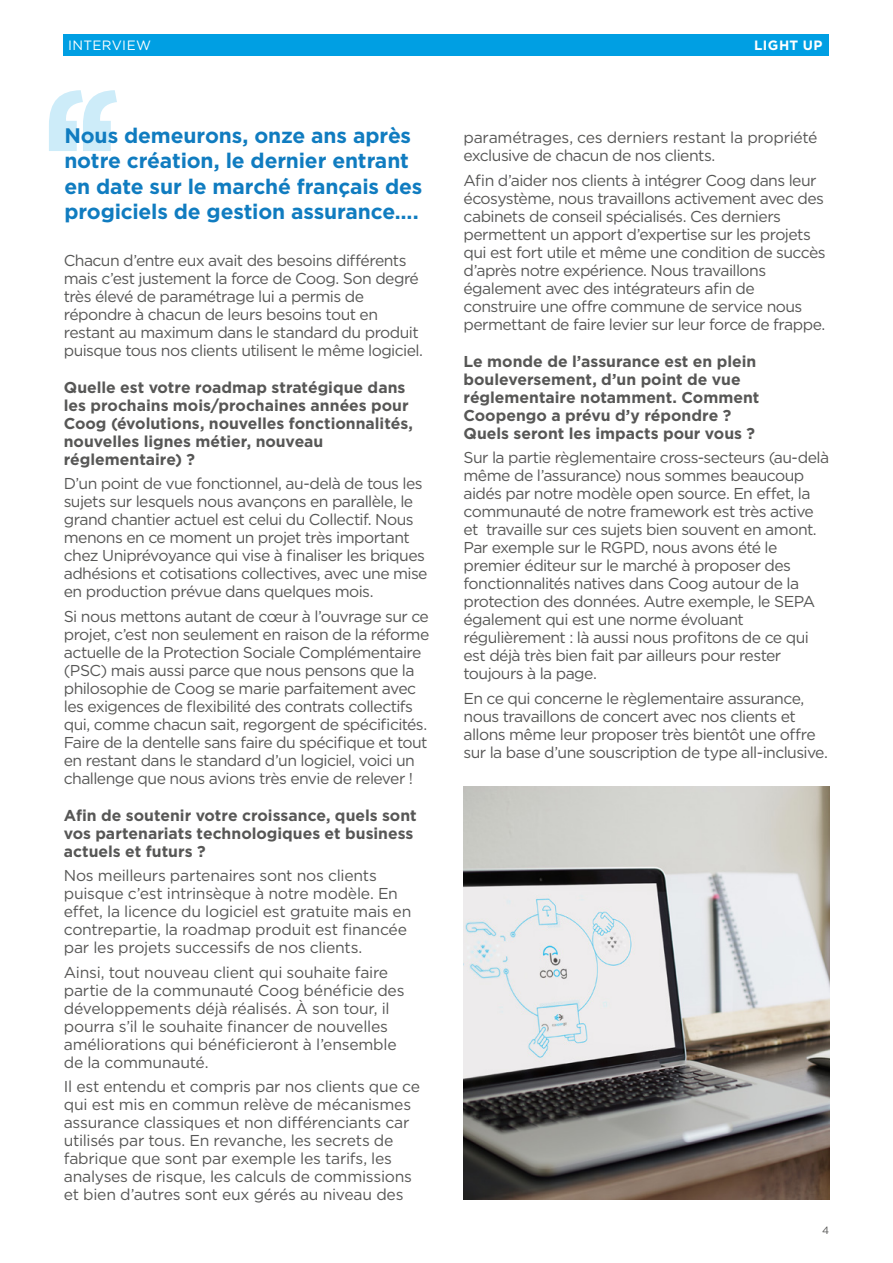
<style>
.page{position:relative;width:893px;height:1263px;background:#fff}
.page>*{position:absolute;margin:0;border:0;box-sizing:border-box;transform-origin:0 0}
.t1{font:700 21px/25.5px "Gotham";letter-spacing:-.005em;color:#107cc0}
.t2{font:15.75px/18px "Gotham";letter-spacing:-.035em;color:#575756}
.t3{font:15.75px/18px "Gotham";letter-spacing:-.015em;color:#575756}
.t4{font:700 15.75px/18px "Gotham";color:#575756}
.t5{font:13.5px "Gotham";letter-spacing:.025em;color:#fff}
.t6{font:700 13.5px "Gotham";letter-spacing:.03em;color:#fff}
.t7{font:10.5px "Gotham";color:#575756}
</style>
<div class="page">
<div style="left:64px;top:34px;width:765px;height:21px;background:#009fe3"></div>
<svg style="left:49px;top:90px;width:68px;height:61px"></svg>
<img style="left:463px;top:787px;width:366px;height:412px">
<p class="t5" style="left:68px;top:37px;width:85px">INTERVIEW</p>
<p class="t6" style="left:754px;top:36px;width:70px">LIGHT UP</p>
<h1 class="t1" style="left:64px;top:122px;width:359px">Nous demeurons, onze ans après notre création, le dernier entrant en date sur le marché français des progiciels de gestion assurance….</h1>
<p class="t2" style="left:64px;top:251px;width:361px">Chacun d’entre eux avait des besoins différents mais c’est justement la force de Coog. Son degré très élevé de paramétrage lui a permis de répondre à chacun de leurs besoins tout en restant au maximum dans le standard du produit puisque tous nos clients utilisent le même logiciel.</p>
<p class="t4" style="left:64px;top:378px;width:351px">Quelle est votre roadmap stratégique dans les prochains mois/prochaines années pour Coog (évolutions, nouvelles fonctionnalités, nouvelles lignes métier, nouveau réglementaire) ?</p>
<p class="t2" style="left:64px;top:474px;width:365px">D’un point de vue fonctionnel, au-delà de tous les sujets sur lesquels nous avançons en parallèle, le grand chantier actuel est celui du Collectif. Nous menons en ce moment un projet très important chez Uniprévoyance qui vise à finaliser les briques adhésions et cotisations collectives, avec une mise en production prévue dans quelques mois.</p>
<p class="t2" style="left:64px;top:607px;width:367px">Si nous mettons autant de cœur à l’ouvrage sur ce projet, c’est non seulement en raison de la réforme actuelle de la Protection Sociale Complémentaire (PSC) mais aussi parce que nous pensons que la philosophie de Coog se marie parfaitement avec les exigences de flexibilité des contrats collectifs qui, comme chacun sait, regorgent de spécificités.<br>Faire de la dentelle sans faire du spécifique et tout en restant dans le standard d’un logiciel, voici un challenge que nous avions très envie de relever !</p>
<p class="t4" style="left:64px;top:806px;width:354px">Afin de soutenir votre croissance, quels sont vos partenariats technologiques et business actuels et futurs ?</p>
<p class="t3" style="left:64px;top:866px;width:349px">Nos meilleurs partenaires sont nos clients puisque c’est intrinsèque à notre modèle. En effet, la licence du logiciel est gratuite mais en contrepartie, la roadmap produit est financée par les projets successifs de nos clients.</p>
<p class="t3" style="left:64px;top:963px;width:342px">Ainsi, tout nouveau client qui souhaite faire partie de la communauté Coog bénéficie des développements déjà réalisés. À son tour, il pourra s’il le souhaite financer de nouvelles améliorations qui bénéficieront à l’ensemble de la communauté.</p>
<p class="t3" style="left:64px;top:1077px;width:358px">Il est entendu et compris par nos clients que ce qui est mis en commun relève de mécanismes assurance classiques et non différenciants car utilisés par tous. En revanche, les secrets de fabrique que sont par exemple les tarifs, les analyses de risque, les calculs de commissions et bien d’autres sont eux gérés au niveau des</p>
<p class="t2" style="left:463px;top:128px;width:356px">paramétrages, ces derniers restant la propriété exclusive de chacun de nos clients.</p>
<p class="t2" style="left:463px;top:171px;width:364px">Afin d’aider nos clients à intégrer Coog dans leur écosystème, nous travaillons activement avec des cabinets de conseil spécialisés. Ces derniers permettent un apport d’expertise sur les projets qui est fort utile et même une condition de succès d’après notre expérience. Nous travaillons également avec des intégrateurs afin de construire une offre commune de service nous permettant de faire levier sur leur force de frappe.</p>
<p class="t4" style="left:463px;top:352px;width:297px">Le monde de l’assurance est en plein bouleversement, d’un point de vue réglementaire notamment. Comment Coopengo a prévu d’y répondre ?<br>Quels seront les impacts pour vous ?</p>
<p class="t2" style="left:463px;top:448px;width:367px">Sur la partie règlementaire cross-secteurs (au-delà même de l’assurance) nous sommes beaucoup aidés par notre modèle open source. En effet, la communauté de notre framework est très active et travaille sur ces sujets bien souvent en amont.<br>Par exemple sur le RGPD, nous avons été le premier éditeur sur le marché à proposer des fonctionnalités natives dans Coog autour de la protection des données. Autre exemple, le SEPA également qui est une norme évoluant régulièrement : là aussi nous profitons de ce qui est déjà très bien fait par ailleurs pour rester toujours à la page.</p>
<p class="t2" style="left:463px;top:689px;width:366px">En ce qui concerne le règlementaire assurance, nous travaillons de concert avec nos clients et allons même leur proposer très bientôt une offre sur la base d’une souscription de type all-inclusive.</p>
<p class="t7" style="left:822px;top:1224px;width:9px">4</p>
</div>
